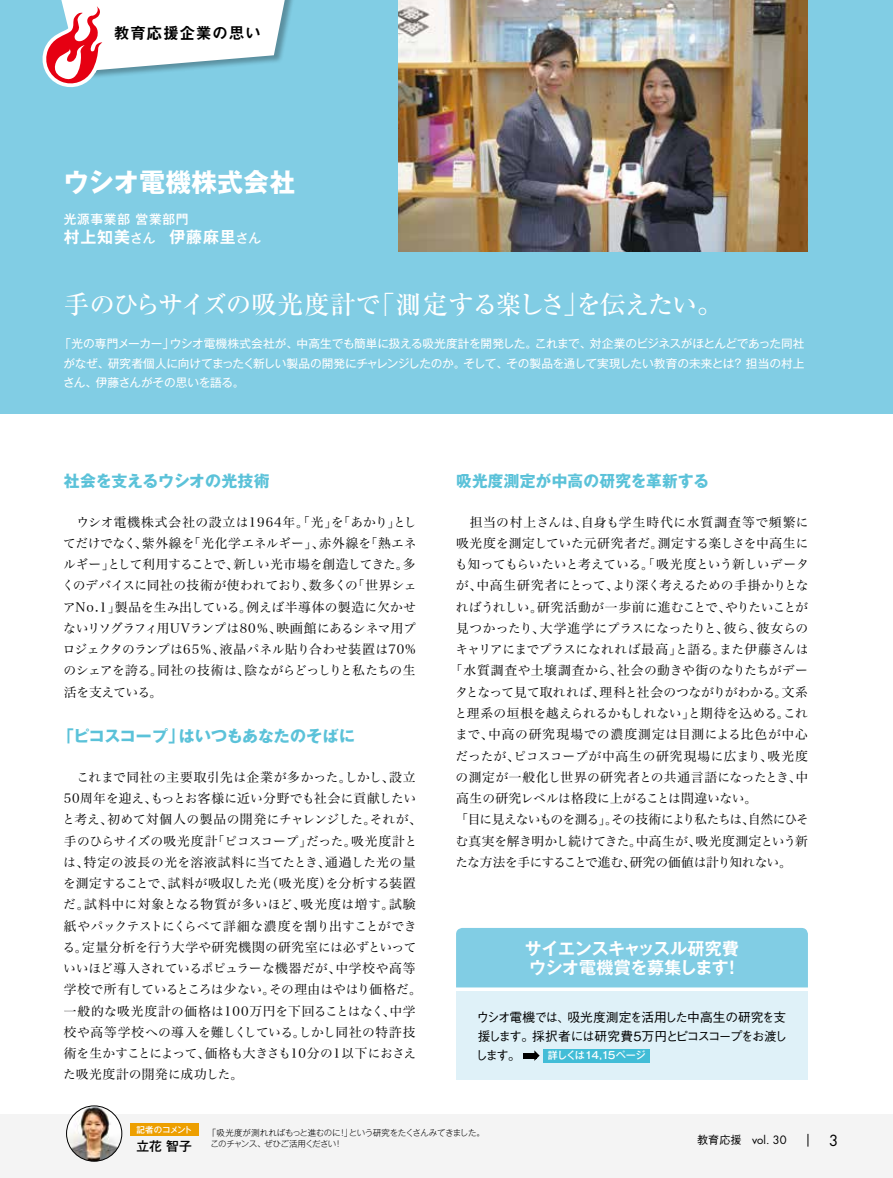
<style>
.page{position:relative;width:893px;height:1178px;background:#fff}
.page>*{position:absolute;margin:0;border:0;box-sizing:border-box;transform-origin:0 0}
.t1{font:700 25.8px "Gothic MB101 Pro";letter-spacing:.02em;color:#fff}
.t2{font:500 25.5px "Ryumin Pro";letter-spacing:-.06em;color:#fff}
.t3{font:700 16.95px/19.2px "Gothic MB101 Pro De";letter-spacing:-.015em;color:#fff}
.t4{font:16.05px "Midashi Go Pro MB31";letter-spacing:.03em;color:#000}
.t5{font:700 15.9px "Gothic MB101 Pro";color:#5bc2d9}
.t6{font:700 15.9px "Gothic MB101 Pro";letter-spacing:.02em;color:#5bc2d9}
.t7{font:700 15.9px "Gothic MB101 Pro";letter-spacing:-.01em;color:#5bc2d9}
.t8{font:700 15.9px "Gothic MB101 Pro De";letter-spacing:.05em;color:#fff}
.t9{font:14.85px "Futura";color:#000}
.t10{font:12.75px/21.3px "Hira Min Pro W3";letter-spacing:.005em;color:#000;text-align:justify}
.t11{font:12.75px "Hira Min Pro W3";letter-spacing:-.025em;color:#000}
.t12{font:12.75px "Hira Min Pro W3";letter-spacing:-.015em;color:#000}
.t13{font:500 12.75px/19.2px "Gothic BBB Pro";letter-spacing:-.105em;color:#000;text-align:justify}
.t14{font:12.75px "Hira Min Pro W3";letter-spacing:-.075em;color:#000}
.t15{font:12.75px "Hira Min Pro W3";letter-spacing:-.035em;color:#000}
.t16{font:12.75px "Hira Min Pro W3";letter-spacing:-.05em;color:#000}
.t17{font:12.75px "Hira Min Pro W3";letter-spacing:.035em;color:#000}
.t18{font:12.75px "Hira Min Pro W3";letter-spacing:.04em;color:#000}
.t19{font:12.75px "Hira Min Pro W3";letter-spacing:.025em;color:#000}
.t20{font:12.75px "Hira Min Pro W3";letter-spacing:.05em;color:#000}
.t21{font:12.75px "Hira Min Pro W3";letter-spacing:.055em;color:#000}
.t22{font:500 12.75px "Gothic MB101 Pro";letter-spacing:.05em;color:#fff}
.t23{font:500 12.75px "Gothic MB101 Pro";color:#000}
.t24{font:11.7px/19.2px "Gothic MB101 Pro";letter-spacing:-.02em;color:#fff;text-align:justify}
.t25{font:11.1px "Futura";color:#000}
.t26{font:500 10.05px "Gothic MB101 Pro";letter-spacing:-.105em;color:#fff}
.t27{font:300 8.55px/10.6px "Gothic MB101 Pro";letter-spacing:-.05em;color:#000}
.t28{font:500 8.55px "Gothic MB101 Pro";letter-spacing:-.05em;color:#fff}
.s1{font-family:"Gothic MB101 Pro";font-weight:500;font-size:12.75px}
.s2{font-family:"Gothic BBB Pro";font-weight:500}
</style>
<div class="page">
<div style="left:0;top:0;width:893px;height:414px;background:#81cde4"></div>
<div style="left:0;top:1114px;width:893px;height:64px;background:#f4f4f4"></div>
<div style="left:58px;top:0;width:238px;height:80px;background:#000;opacity:.3"></div>
<svg style="left:43px;top:0;width:242px;height:87px"></svg>
<img style="left:399px;top:0;width:409px;height:252px">
<div style="left:456px;top:992px;width:352px;height:88px;background:#dff1f8"></div>
<div style="left:544px;top:1049px;width:106px;height:13px;background:#42bdd7"></div>
<div style="left:523px;top:1053px;width:13px;height:5px;background:#000"></div>
<svg style="left:534px;top:1050px;width:6px;height:11px"></svg>
<div style="left:456px;top:928px;width:352px;height:59px;background:#81cde4"></div>
<img style="left:67px;top:1106px;width:55px;height:55px;border-radius:28px">
<div style="left:66px;top:1106px;width:56px;height:55px;border:1px solid #000;border-radius:50%"></div>
<div style="left:130px;top:1123px;width:68px;height:12px;background:#ed9f00"></div>
<svg style="left:808px;top:1134px;width:1px;height:12px"></svg>
<p class="t4" style="left:114px;top:20px;width:149px">教育応援企業の思い</p>
<h1 class="t1" style="left:64px;top:161px;width:233px">ウシオ電機株式会社</h1>
<p class="t22" style="left:64px;top:209px;width:126px">光源事業部 営業部門</p>
<p class="t8" style="left:64px;top:224px;width:199px">村上知美<span class="s1">さん　</span>伊藤麻里<span class="s1">さん</span></p>
<h2 class="t2" style="left:64px;top:284px;width:660px">手のひらサイズの吸光度計で「測定する楽しさ」を伝えたい。</h2>
<p class="t24" style="left:63px;top:333px;width:743px;text-indent:-4px">「光の専門メーカー」ウシオ電機株式会社が、中高生でも簡単に扱える吸光度計を開発した。これまで、対企業のビジネスがほとんどであった同社がなぜ、研究者個人に向けてまったく新しい製品の開発にチャレンジしたのか。そして、その製品を通して実現したい教育の未来とは？ 担当の村上さん、伊藤さんがその思いを語る。</p>
<p class="t7" style="left:64px;top:468px;width:208px">社会を支えるウシオの光技術</p>
<p class="t10" style="left:62px;top:510px;width:356px">　ウシオ電機株式会社の設立は1964年。「光」を「あかり」としてだけでなく、紫外線を「光化学エネルギー」、赤外線を「熱エネルギー」として利用することで、新しい光市場を創造してきた。多くのデバイスに同社の技術が使われており、数多くの「世界シェアNo.1」製品を生み出している。例えば半導体の製造に欠かせないリソグラフィ用UVランプは80％、映画館にあるシネマ用プロジェクタのランプは65％、液晶パネル貼り合わせ装置は70%のシェアを誇る。同社の技術は、陰ながらどっしりと私たちの生活を支えている。</p>
<p class="t5" style="left:58px;top:723px;width:299px">「ピコスコープ」はいつもあなたのそばに</p>
<p class="t10" style="left:62px;top:765px;width:361px;text-align:left">　これまで同社の主要取引先は企業が多かった。しかし、設立<br>50周年を迎え、もっとお客様に近い分野でも社会に貢献したいと考え、初めて対個人の製品の開発にチャレンジした。それが、手のひらサイズの吸光度計「ピコスコープ」だった。吸光度計とは、特定の波長の光を溶液試料に当てたとき、通過した光の量を測定することで、試料が吸収した光（吸光度）を分析する装置だ。試料中に対象となる物質が多いほど、吸光度は増す。試験紙やパックテストにくらべて詳細な濃度を割り出すことができる。定量分析を行う大学や研究機関の研究室には必ずといっていいほど導入されているポピュラーな機器だが、中学校や高等学校で所有しているところは少ない。その理由はやはり価格だ。一般的な吸光度計の価格は100万円を下回ることはなく、中学校や高等学校への導入を難しくしている。しかし同社の特許技術を生かすことによって、価格も大きさも10分の1以下におさえた吸光度計の開発に成功した。</p>
<p class="t6" style="left:456px;top:468px;width:255px">吸光度測定が中高の研究を革新する</p>
<p class="t20" style="left:456px;top:511px;width:354px">　担当の村上さんは、自身も学生時代に水質調査等で頻繁に</p>
<p class="t10" style="left:456px;top:531px;width:354px">吸光度を測定していた元研究者だ。測定する楽しさを中高生に</p>
<p class="t11" style="left:455px;top:553px;width:356px">も知ってもらいたいと考えている。「吸光度という新しいデータ</p>
<p class="t15" style="left:456px;top:575px;width:354px">が、中高生研究者にとって、より深く考えるための手掛かりとな</p>
<p class="t16" style="left:456px;top:596px;width:354px">ればうれしい。研究活動が一歩前に進むことで、やりたいことが</p>
<p class="t12" style="left:456px;top:617px;width:354px">見つかったり、大学進学にプラスになったりと、彼ら、彼女らの</p>
<p class="t11" style="left:455px;top:638px;width:355px">キャリアにまでプラスになれれば最高」と語る。また伊藤さんは</p>
<p class="t17" style="left:450px;top:660px;width:360px">「水質調査や土壌調査から、社会の動きや街のなりたちがデー</p>
<p class="t10" style="left:455px;top:680px;width:354px">タとなって見て取れれば、理科と社会のつながりがわかる。文系</p>
<p class="t10" style="left:454px;top:701px;width:355px">と理系の垣根を越えられるかもしれない」と期待を込める。これ</p>
<p class="t21" style="left:455px;top:723px;width:354px">まで、中高の研究現場での濃度測定は目測による比色が中心</p>
<p class="t18" style="left:456px;top:745px;width:354px">だったが、ピコスコープが中高生の研究現場に広まり、吸光度</p>
<p class="t19" style="left:456px;top:766px;width:354px">の測定が一般化し世界の研究者との共通言語になったとき、中</p>
<p class="t10" style="left:456px;top:786px;width:303px">高生の研究レベルは格段に上がることは間違いない。</p>
<p class="t14" style="left:456px;top:809px;width:355px">「目に見えないものを測る」。その技術により私たちは、自然にひそ</p>
<p class="t12" style="left:455px;top:830px;width:354px">む真実を解き明かし続けてきた。中高生が、吸光度測定という新</p>
<p class="t11" style="left:456px;top:851px;width:338px">たな方法を手にすることで進む、研究の価値は計り知れない。</p>
<h3 class="t3" style="left:525px;top:936px;width:217px">サイエンスキャッスル研究費ウシオ電機賞を募集します！</h3>
<p class="t13" style="left:475px;top:1006px;width:314px">ウシオ電機では、吸光度測定を活用した中高生の研究を支援します。採択者には研究費5万円とピコスコープをお渡しします。</p>
<p class="t26" style="left:548px;top:1047px;width:99px">詳しくは14,15ページ</p>
<p class="t28" style="left:137px;top:1122px;width:57px">記者のコメント</p>
<p class="t23" style="left:136px;top:1136px;width:57px">立花 智子</p>
<p class="t27" style="left:208px;top:1126px;width:279px">「吸光度が測れればもっと進むのに!」という研究をたくさんみてきました。このチャンス、ぜひご活用ください!</p>
<p class="t25" style="left:697px;top:1132px;width:91px"><span class="s2">教育応援</span> vol. 30</p>
<p class="t9" style="left:829px;top:1130px;width:11px">3</p>
</div>
